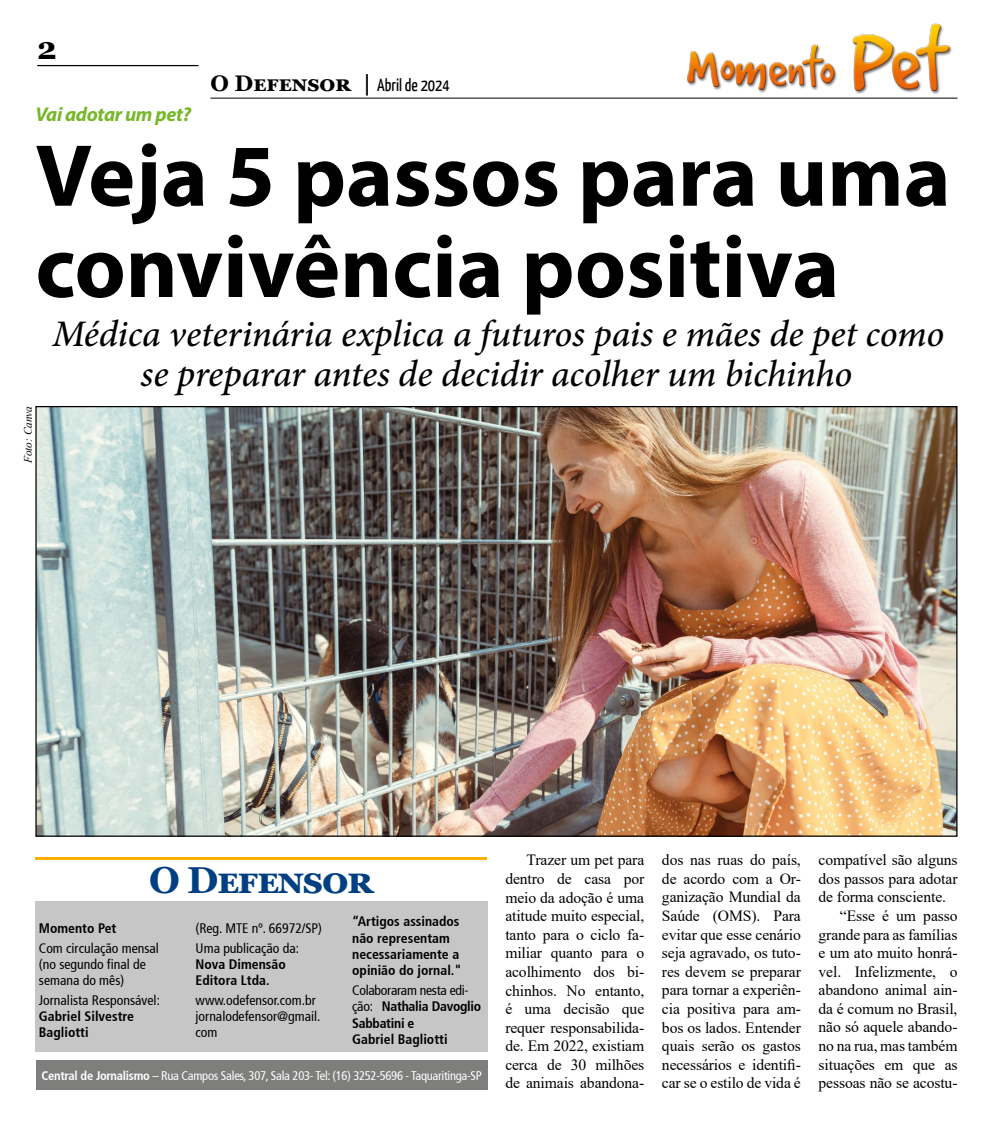
<style>
.page{position:relative;width:993px;height:1124px;background:#fff}
.page>*{position:absolute;margin:0;border:0;box-sizing:border-box;transform-origin:0 0}
.t1{font:700 88.75px/91.2px "Myriad Pro";color:#000}
.t2{font:italic 500 37.5px/40px "Minion Pro";letter-spacing:-.005em;color:#000;text-align:center}
.t3{font:700 37.5px "Georgia";letter-spacing:-.03em;color:#004082}
.t4{font:700 31.25px "Georgia";color:#000}
.t5{font:italic 700 20px "Myriad Pro";letter-spacing:-.02em;color:#76b82a}
.t6{font:17.5px "Yanone Kaffeesatz";color:#000}
.t7{font:15.62px/18.6px "Times New Roman";letter-spacing:-.01em;color:#000;text-align:justify}
.t8{font:condensed 13.75px/16.2px "Frutiger 57";color:#000}
.t9{font:700 condensed 13.75px/16.2px "Frutiger 67";color:#000}
.t10{font:700 condensed 13.75px/16.2px "Frutiger 67";letter-spacing:-.02em;color:#000}
.t11{font:condensed 13.75px "Frutiger 57";letter-spacing:-.02em;color:#000}
.t12{font:condensed 12.5px "Frutiger 57";letter-spacing:-.02em;color:#fff}
.t13{font:italic 11.25px "Times New Roman";color:#000}
.s1{font-family:"Georgia";font-weight:700;font-size:22.5px}
.s2{font-family:"Frutiger 57";font-weight:400}
.s3{font-family:"Frutiger 67";font-weight:700}
</style>
<div class="page">
<hr style="left:37px;top:65px;width:161px;height:1px;background:#000">
<hr style="left:210px;top:98px;width:747px;height:1px;background:#000">
<img style="left:687px;top:23px;width:265px;height:71px">
<hr style="left:35px;top:856px;width:451px;height:3px;background:#f9b000">
<div style="left:35px;top:900px;width:452px;height:151px;background:#c6c6c6"></div>
<div style="left:36px;top:1060px;width:451px;height:29px;background:#7e7e7d"></div>
<img style="left:37px;top:408px;width:918px;height:426px">
<h3 class="t4" style="left:37px;top:28px;width:21px">2</h3>
<p class="t6" style="left:210px;top:74px;width:241px"><span class="s1">O Defensor |</span> Abril de 2024</p>
<p class="t5" style="left:35px;top:102px;width:157px">Vai adotar um pet?</p>
<h1 class="t1" style="left:35px;top:127px;width:916px">Veja 5 passos para uma convivência positiva</h1>
<h2 class="t2" style="left:52px;top:313px;width:893px">Médica veterinária explica a futuros pais e mães de pet como se preparar antes de decidir acolher um bichinho</h2>
<p class="t13" style="left:20px;top:463px;width:59px;rotate:-90deg">Foto: Canva</p>
<h2 class="t3" style="left:149px;top:855px;width:226px">O Defensor</h2>
<p class="t9" style="left:352px;top:913px;width:111px">“Artigos assinados não representam necessariamente a opinião do jornal."</p>
<p class="t11" style="left:352px;top:982px;width:118px">Colaboraram nesta edi-</p>
<p class="t10" style="left:352px;top:998px;width:130px"><span class="s2">ção:</span> Nathalia Davoglio<br>Sabbatini e<br>Gabriel Bagliotti</p>
<p class="t12" style="left:41px;top:1068px;width:442px"><span class="s3">Central de Jornalismo</span> – Rua Campos Sales, 307, Sala 203- Tel: (16) 3252-5696 - Taquaritinga-SP</p>
<p class="t8" style="left:195px;top:918px;width:128px;line-height:19.8px">(Reg. MTE nº. 66972/SP)<br>Uma publicação da:</p>
<p class="t9" style="left:195px;top:955px;width:92px">Nova Dimensão<br>Editora Ltda.</p>
<p class="t8" style="left:195px;top:991px;width:126px">www.odefensor.com.br jornalodefensor@gmail. com</p>
<p class="t9" style="left:39px;top:919px;width:79px">Momento Pet</p>
<p class="t8" style="left:39px;top:939px;width:121px">Com circulação mensal (no segundo final de semana do mês)</p>
<p class="t8" style="left:39px;top:991px;width:122px">Jornalista Responsável:</p>
<p class="t9" style="left:39px;top:1008px;width:97px">Gabriel Silvestre<br>Bagliotti</p>
<p class="t7" style="left:505px;top:850px;width:140px;text-indent:21px">Trazer um pet para dentro de casa por meio da adoção é uma atitude muito especial, tanto para o ciclo fa&shy;miliar quanto para o acolhimento dos bi&shy;chinhos. No entanto, é uma decisão que requer responsabilida&shy;de. Em 2022, existiam cerca de 30 milhões de animais abandona-</p>
<p class="t7" style="left:661px;top:850px;width:140px">dos nas ruas do país, de acordo com a Or&shy;ganização Mundial da Saúde (OMS). Para evitar que esse cenário seja agravado, os tuto&shy;res devem se preparar para tornar a experiên&shy;cia positiva para am&shy;bos os lados. Entender quais serão os gastos necessários e identifi&shy;car se o estilo de vida é</p>
<p class="t7" style="left:818px;top:850px;width:140px">compatível são alguns</p>
<p class="t7" style="left:818px;top:868px;width:140px">dos passos para adotar</p>
<p class="t7" style="left:818px;top:887px;width:129px">de forma consciente.</p>
<p class="t7" style="left:839px;top:905px;width:119px">“Esse é um passo</p>
<p class="t7" style="left:818px;top:924px;width:140px">grande para as famílias</p>
<p class="t7" style="left:818px;top:942px;width:140px">e um ato muito honrá-</p>
<p class="t7" style="left:818px;top:961px;width:140px">vel. Infelizmente, o</p>
<p class="t7" style="left:818px;top:980px;width:140px">abandono animal ain-</p>
<p class="t7" style="left:818px;top:998px;width:140px">da é comum no Brasil,</p>
<p class="t7" style="left:818px;top:1017px;width:140px">não só aquele abando-</p>
<p class="t7" style="left:818px;top:1035px;width:140px">no na rua, mas também</p>
<p class="t7" style="left:818px;top:1054px;width:140px">situações em que as</p>
<p class="t7" style="left:818px;top:1072px;width:140px">pessoas não se acostu-</p>
</div>
